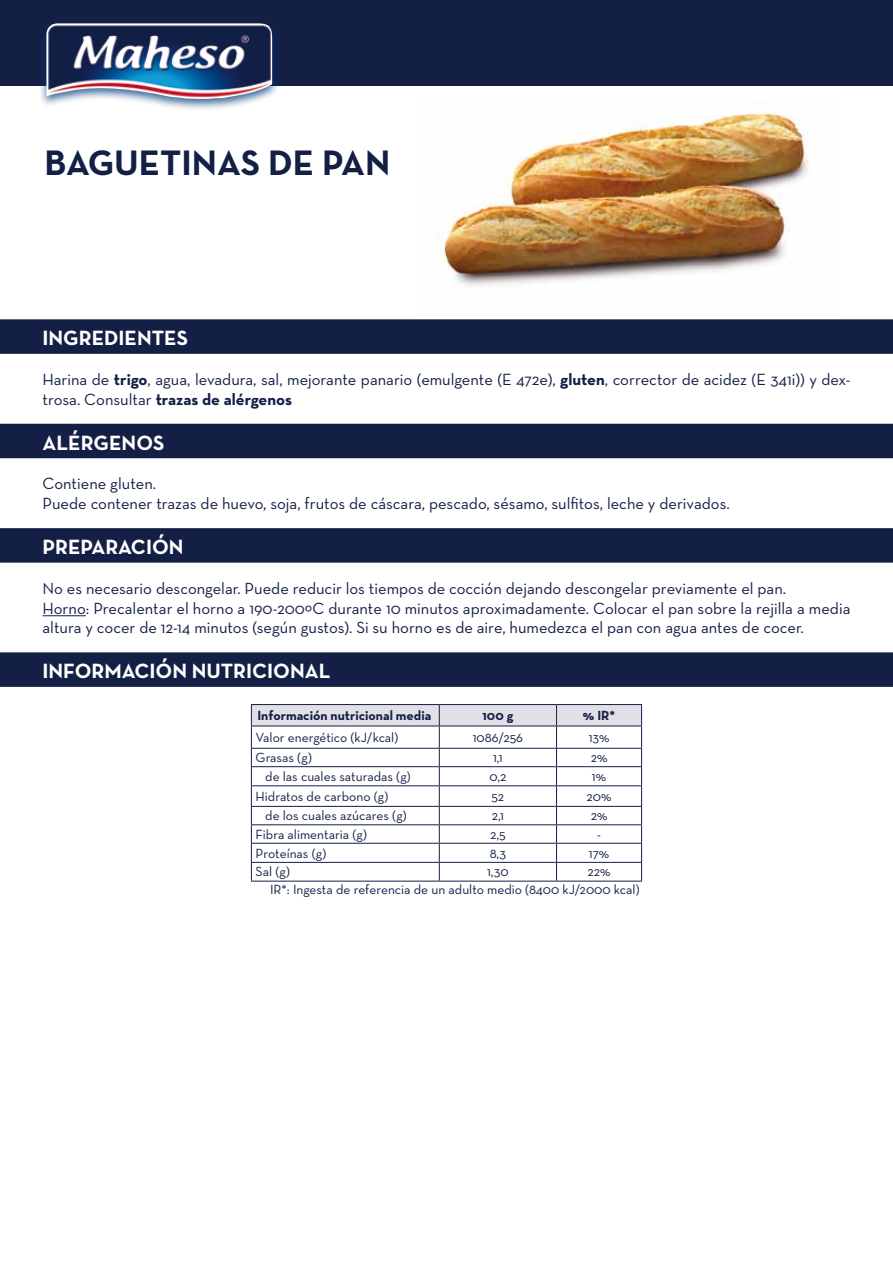
<style>
.page{position:relative;width:893px;height:1263px;background:#fff}
.page>*{position:absolute;margin:0;border:0;box-sizing:border-box;transform-origin:0 0}
.t1{font:700 36px "Neutra Text";color:#141f46}
.t2{font:700 21px "Neutra Text";color:#fff}
.t3{font:16.5px/19.8px "Neutra Text";color:#141f46}
.t4{font:13.5px/17px "Neutra Text";color:#141f46}
.t5{font:700 13.5px "Neutra Text";color:#141f46}
.s1{font-weight:700}
</style>
<div class="page">
<img style="left:443px;top:111px;width:366px;height:176px">
<div style="left:0;top:319px;width:893px;height:35px;background:#141f46"></div>
<div style="left:0;top:424px;width:893px;height:34px;background:#141f46"></div>
<div style="left:0;top:528px;width:893px;height:35px;background:#141f46"></div>
<hr style="left:43px;top:615px;width:43px;height:1px;background:#141f46">
<div style="left:0;top:652px;width:893px;height:35px;background:#141f46"></div>
<svg style="left:251px;top:704px;width:391px;height:177px"></svg>
<hr style="left:251px;top:748px;width:188px;height:1px;background:#141f46">
<hr style="left:439px;top:748px;width:117px;height:1px;background:#141f46">
<hr style="left:556px;top:748px;width:86px;height:1px;background:#141f46">
<hr style="left:251px;top:766px;width:188px;height:1px;background:#141f46">
<hr style="left:439px;top:766px;width:117px;height:1px;background:#141f46">
<hr style="left:556px;top:766px;width:86px;height:1px;background:#141f46">
<hr style="left:251px;top:785px;width:188px;height:1px;background:#141f46">
<hr style="left:439px;top:785px;width:117px;height:1px;background:#141f46">
<hr style="left:556px;top:785px;width:86px;height:1px;background:#141f46">
<hr style="left:251px;top:806px;width:188px;height:1px;background:#141f46">
<hr style="left:439px;top:806px;width:117px;height:1px;background:#141f46">
<hr style="left:556px;top:806px;width:86px;height:1px;background:#141f46">
<hr style="left:251px;top:824px;width:188px;height:1px;background:#141f46">
<hr style="left:439px;top:824px;width:117px;height:1px;background:#141f46">
<hr style="left:556px;top:824px;width:86px;height:1px;background:#141f46">
<hr style="left:251px;top:843px;width:188px;height:1px;background:#141f46">
<hr style="left:439px;top:843px;width:117px;height:1px;background:#141f46">
<hr style="left:556px;top:843px;width:86px;height:1px;background:#141f46">
<hr style="left:251px;top:862px;width:188px;height:1px;background:#141f46">
<hr style="left:439px;top:862px;width:117px;height:1px;background:#141f46">
<hr style="left:556px;top:862px;width:86px;height:1px;background:#141f46">
<hr style="left:251px;top:881px;width:188px;height:1px;background:#141f46">
<hr style="left:439px;top:881px;width:117px;height:1px;background:#141f46">
<hr style="left:556px;top:881px;width:86px;height:1px;background:#141f46">
<div style="left:0;top:0;width:893px;height:85px;background:#141f46"></div>
<div style="left:39px;top:20px;width:241px;height:91px;background:#003b79;opacity:.75"></div>
<img style="left:46px;top:23px;width:226px;height:76px">
<h1 class="t1" style="left:45px;top:140px;width:347px">BAGUETINAS DE PAN</h1>
<p class="t2" style="left:43px;top:325px;width:147px">INGREDIENTES</p>
<p class="t3" style="left:43px;top:369px;width:809px">Harina de <span class="s1">TRIGO</span>, agua, levadura, sal, mejorante panario (emulgente (E 472e), <span class="s1">GLUTEN</span>, corrector de acidez (E 341i)) y dex&shy;trosa. Consultar <span class="s1">TRAZAS DE ALÉRGENOS</span></p>
<p class="t2" style="left:43px;top:429px;width:123px">ALÉRGENOS</p>
<p class="t3" style="left:43px;top:474px;width:689px">Contiene gluten.<br>Puede contener trazas de huevo, soja, frutos de cáscara, pescado, sésamo, sulfitos, leche y derivados.</p>
<p class="t2" style="left:43px;top:534px;width:143px">PREPARACIÓN</p>
<p class="t3" style="left:43px;top:578px;width:809px">No es necesario descongelar. Puede reducir los tiempos de cocción dejando descongelar previamente el pan.<br>Horno: Precalentar el horno a 190-200ºC durante 10 minutos aproximadamente. Colocar el pan sobre la rejilla a media altura y cocer de 12-14 minutos (según gustos). Si su horno es de aire, humedezca el pan con agua antes de cocer.</p>
<p class="t2" style="left:43px;top:658px;width:289px">INFORMACIÓN NUTRICIONAL</p>
<p class="t5" style="left:257px;top:707px;width:175px">INFORMACIÓN NUTRICIONAL MEDIA</p>
<p class="t5" style="left:482px;top:707px;width:32px">100 G</p>
<p class="t5" style="left:583px;top:707px;width:34px">% IR *</p>
<p class="t4" style="left:256px;top:728px;width:144px">Valor energético (kJ/kcal)</p>
<p class="t4" style="left:473px;top:728px;width:52px">1086/256</p>
<p class="t4" style="left:589px;top:728px;width:22px">13%</p>
<p class="t4" style="left:256px;top:749px;width:58px">Grasas (g)</p>
<p class="t4" style="left:493px;top:749px;width:11px">1,1</p>
<p class="t4" style="left:591px;top:749px;width:18px">2%</p>
<p class="t4" style="left:265px;top:768px;width:147px">de las cuales saturadas (g)</p>
<p class="t4" style="left:489px;top:768px;width:18px">0,2</p>
<p class="t4" style="left:592px;top:768px;width:16px">1%</p>
<p class="t4" style="left:256px;top:787px;width:134px">Hidratos de carbono (g)</p>
<p class="t4" style="left:491px;top:787px;width:14px">52</p>
<p class="t4" style="left:587px;top:787px;width:26px">20%</p>
<p class="t4" style="left:265px;top:807px;width:143px">de los cuales azúcares (g)</p>
<p class="t4" style="left:492px;top:807px;width:14px">2,1</p>
<p class="t4" style="left:591px;top:807px;width:18px">2%</p>
<p class="t4" style="left:256px;top:825px;width:113px">Fibra alimentaria (g)</p>
<p class="t4" style="left:490px;top:825px;width:17px">2,5</p>
<p class="t4" style="left:597px;top:825px;width:5px">-</p>
<p class="t4" style="left:256px;top:844px;width:72px">Proteínas (g)</p>
<p class="t4" style="left:490px;top:844px;width:18px">8,3</p>
<p class="t4" style="left:589px;top:844px;width:22px">17%</p>
<p class="t4" style="left:256px;top:863px;width:36px">Sal (g)</p>
<p class="t4" style="left:487px;top:863px;width:23px">1,30</p>
<p class="t4" style="left:270px;top:863px;width:371px;text-indent:317px">22%<br>IR*: Ingesta de referencia de un adulto medio (8400 kJ/2000 kcal)</p>
</div>
